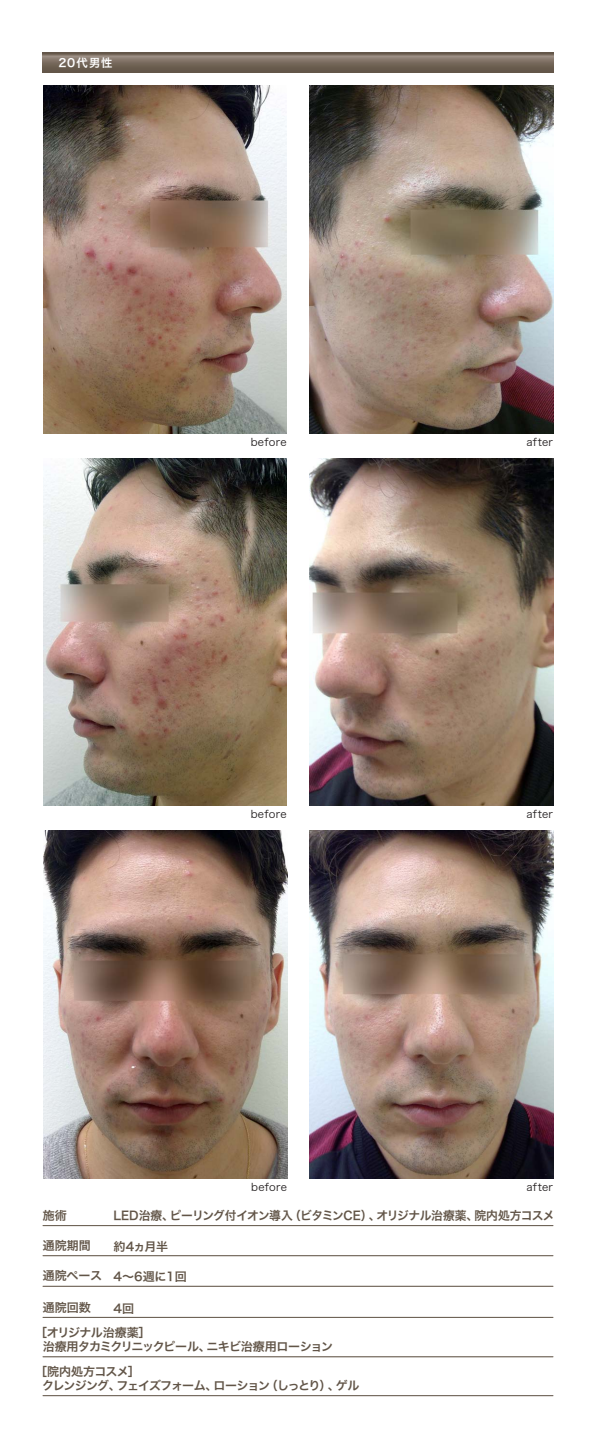
<style>
.page{position:relative;width:596px;height:1443px;background:#fff}
.page>*{position:absolute;margin:0;border:0;box-sizing:border-box;transform-origin:0 0}
.t1{font:12px/24.4px "Hira Kaku Pro W6";letter-spacing:-.04em;color:#625548}
.t2{font:12px "Hira Kaku Pro W6";letter-spacing:-.085em;color:#625548}
.t3{font:12px "Hira Kaku Pro W6";letter-spacing:-.015em;color:#625548}
.t4{font:11.3px "Hira Kaku Pro W6";letter-spacing:.085em;color:#fff}
.t5{font:10.6px "Hira Kaku Pro W3";letter-spacing:.025em;color:#231f20}
</style>
<div class="page">
<div style="left:43px;top:53px;width:509px;height:20px;background:linear-gradient(to bottom,#998b80,#5f5244)"></div>
<img style="left:309px;top:86px;width:244px;height:347px">
<img style="left:43px;top:86px;width:244px;height:347px">
<img style="left:309px;top:458px;width:244px;height:348px">
<img style="left:43px;top:458px;width:244px;height:348px">
<hr style="left:43px;top:1225px;width:510px;height:1px;background:#625548">
<hr style="left:43px;top:1255px;width:510px;height:1px;background:#625548">
<hr style="left:43px;top:1285px;width:510px;height:1px;background:#625548">
<hr style="left:43px;top:1317px;width:510px;height:1px;background:#625548">
<hr style="left:43px;top:1356px;width:510px;height:1px;background:#625548">
<hr style="left:43px;top:1395px;width:510px;height:1px;background:#625548">
<img style="left:309px;top:830px;width:244px;height:349px">
<img style="left:43px;top:830px;width:244px;height:349px">
<p class="t4" style="left:58px;top:53px;width:56px">20代男性</p>
<p class="t5" style="left:250px;top:432px;width:37px">before</p>
<p class="t5" style="left:526px;top:432px;width:28px">after</p>
<p class="t5" style="left:250px;top:804px;width:37px">before</p>
<p class="t5" style="left:526px;top:804px;width:28px">after</p>
<p class="t5" style="left:251px;top:1177px;width:37px">before</p>
<p class="t5" style="left:526px;top:1177px;width:28px">after</p>
<p class="t1" style="left:43px;top:1202px;width:25px">施術</p>
<p class="t1" style="left:114px;top:1202px;width:442px">LED治療、ピーリング付イオン導入（ビタミンCE）、オリジナル治療薬、院内処方コスメ</p>
<p class="t1" style="left:43px;top:1232px;width:50px">通院期間</p>
<p class="t1" style="left:114px;top:1233px;width:56px">約4ヵ月半</p>
<p class="t3" style="left:43px;top:1266px;width:145px">通院ペース 4～6週に1回</p>
<p class="t1" style="left:43px;top:1294px;width:49px">通院回数</p>
<p class="t1" style="left:35px;top:1295px;width:117px;text-indent:78px">4回<br>［オリジナル治療薬］</p>
<p class="t1" style="left:35px;top:1333px;width:299px;line-height:24.8px;text-indent:7px">治療用タカミクリニックピール、ニキビ治療用ローション［院内処方コスメ］</p>
<p class="t2" style="left:42px;top:1374px;width:318px">クレンジング、フェイズフォーム、ローション（しっとり）、ゲル</p>
</div>
